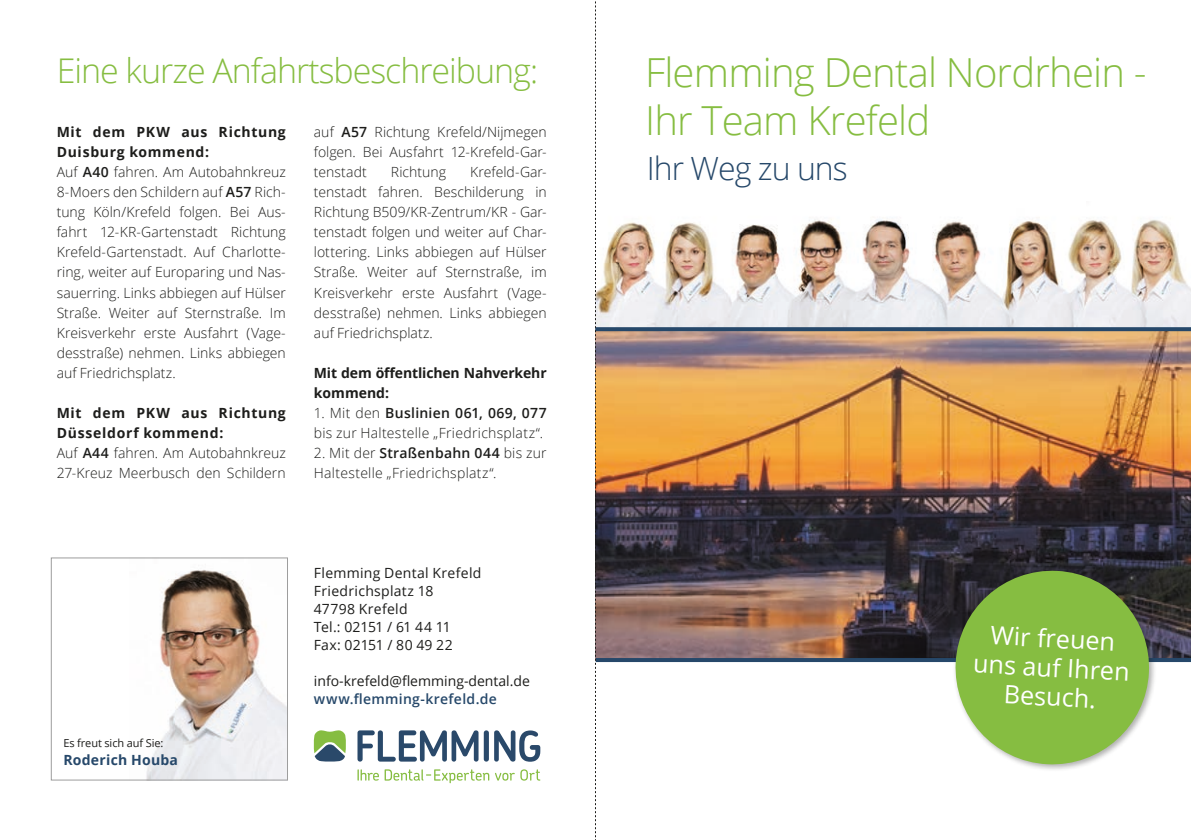
<style>
.page{position:relative;width:1191px;height:840px;background:#fff}
.page>*{position:absolute;margin:0;border:0;box-sizing:border-box;transform-origin:0 0}
.t1{font:300 40px/48px "Open Sans";letter-spacing:-.02em;color:#86bd41}
.t2{font:300 34px "Open Sans";letter-spacing:-.03em;color:#86bd41}
.t3{font:300 32px "Open Sans";letter-spacing:-.03em;color:#26486a}
.t4{font:25.2px/29px "Open Sans";color:#fff;text-align:center}
.t5{font:300 14px/20px "Open Sans";color:#1d1d1b}
.t6{font:300 14px/20px "Open Sans";letter-spacing:.02em;color:#1d1d1b}
.t7{font:14px/18px "Open Sans";letter-spacing:.02em;color:#1d1d1b}
.t8{font:700 14px/20px "Open Sans";letter-spacing:-.01em;color:#1d1d1b}
.t9{font:14px "Open Sans";color:#1d1d1b}
.t10{font:600 14px "Open Sans";letter-spacing:.025em;color:#26486a}
.t11{font:700 14px "Open Sans";letter-spacing:.02em;color:#26486a}
.t12{font:11px "Open Sans";letter-spacing:-.01em;color:#1d1d1b}
.s1{font-weight:700}
.s2{font-weight:600}
</style>
<div class="page">
<img style="left:146px;top:570px;width:140px;height:207px">
<img style="left:596px;top:331px;width:595px;height:326px">
<svg style="left:357px;top:730px;width:121px;height:31px"></svg>
<svg style="left:484px;top:730px;width:56px;height:31px"></svg>
<svg style="left:357px;top:769px;width:132px;height:13px"></svg>
<svg style="left:495px;top:769px;width:45px;height:11px"></svg>
<svg style="left:314px;top:730px;width:32px;height:31px"></svg>
<img style="left:596px;top:219px;width:595px;height:108px">
<svg style="left:596px;top:327px;width:595px;height:4px;fill:#26486a"></svg>
<svg style="left:596px;top:657px;width:595px;height:4px;fill:#26486a"></svg>
<div style="left:952px;top:567px;width:205px;height:205px;background:#1d1d1b;opacity:.35"></div>
<svg style="left:953px;top:567px;width:198px;height:199px"></svg>
<div style="left:51px;top:557px;width:237px;height:222px;border:1px solid #9d9d9d"></div>
<svg style="left:595px;top:1px;width:1px;height:837px"></svg>
<h2 class="t2" style="left:57px;top:47px;width:483px">Eine kurze Anfahrtsbeschreibung:</h2>
<p class="t5" style="left:57px;top:122px;width:231px"><span class="s1">Mit dem PKW aus Richtung<br>Duisburg kommend:<br></span>Auf <span class="s2">A40</span> fahren. Am Autobahnkreuz<br>8-Moers den Schildern auf <span class="s2">A57</span> Rich&shy;tung Köln/Krefeld folgen. Bei Aus&shy;fahrt 12-KR-Gartenstadt Richtung<br>Krefeld-Gartenstadt. Auf Charlotte&shy;ring, weiter auf Europaring und Nas&shy;sauerring. Links abbiegen auf Hülser<br>Straße. Weiter auf Sternstraße. Im<br>Kreisverkehr erste Ausfahrt (Vage&shy;desstraße) nehmen. Links abbiegen auf Friedrichsplatz.</p>
<p class="t5" style="left:57px;top:402px;width:231px"><span class="s1">Mit dem PKW aus Richtung<br>Düsseldorf kommend:<br></span>Auf <span class="s2">A44</span> fahren. Am Autobahnkreuz<br>27-Kreuz Meerbusch den Schildern</p>
<p class="t5" style="left:314px;top:122px;width:234px;text-align:justify">auf <span class="s2">A57</span> Richtung Krefeld/Nijmegen folgen. Bei Ausfahrt 12-Krefeld-Gar&shy;tenstadt</p>
<p class="t5" style="left:314px;top:162px;width:234px;text-align:justify;text-indent:156px">Krefeld-Gar&shy;tenstadt fahren. Beschilderung in Richtung B509/KR-Zentrum/KR - Gar&shy;tenstadt folgen und weiter auf Char&shy;lottering. Links abbiegen auf Hülser Straße. Weiter auf Sternstraße, im Kreisverkehr erste Ausfahrt (Vage&shy;desstraße) nehmen. Links abbiegen auf Friedrichsplatz.</p>
<p class="t8" style="left:314px;top:362px;width:234px">Mit dem öffentlichen Nahverkehr kommend:</p>
<p class="t6" style="left:314px;top:402px;width:234px">1. Mit den <span class="s2">Buslinien 061, 069, 077 </span>bis zur Haltestelle „Friedrichsplatz“.</p>
<p class="t6" style="left:314px;top:442px;width:234px">2. Mit der <span class="s2">Straßenbahn 044</span> bis zur<br>Haltestelle „Friedrichsplatz“.</p>
<p class="t5" style="left:391px;top:162px;width:57px">Richtung</p>
<p class="t12" style="left:63px;top:735px;width:102px">Es freut sich auf Sie:</p>
<p class="t11" style="left:63px;top:749px;width:116px">Roderich Houba</p>
<p class="t7" style="left:314px;top:563px;width:169px">Flemming Dental Krefeld<br>Friedrichsplatz 18<br>47798 Krefeld<br>Tel.: 02151 / 61 44 11<br>Fax: 02151 / 80 49 22</p>
<p class="t9" style="left:314px;top:670px;width:218px">info-krefeld@flemming-dental.de</p>
<p class="t10" style="left:314px;top:688px;width:184px">www.flemming-krefeld.de</p>
<h1 class="t1" style="left:645px;top:48px;width:503px">Flemming Dental Nordrhein -<br>Ihr Team Krefeld</h1>
<h3 class="t3" style="left:646px;top:146px;width:203px">Ihr Weg zu uns</h3>
<h3 class="t4" style="left:975px;top:618px;width:158px;rotate:3deg">Wir freuen uns auf Ihren<br>Besuch.</h3>
</div>
